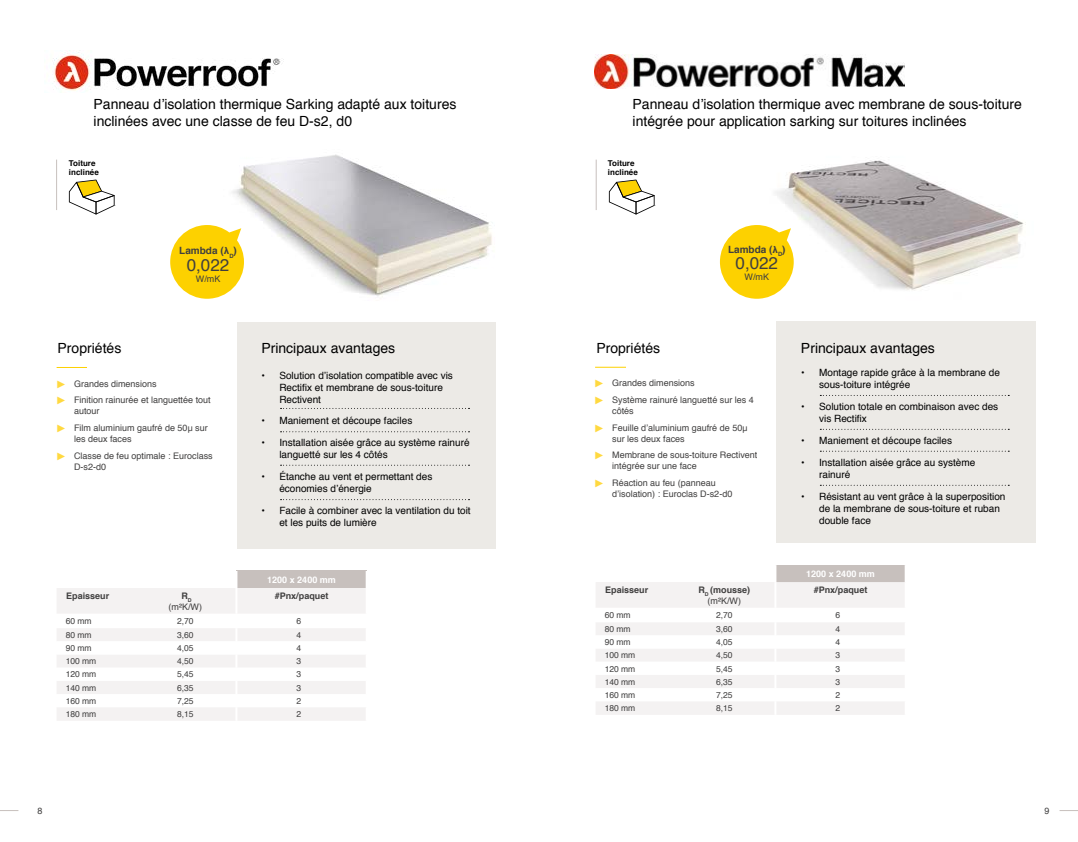
<style>
.page{position:relative;width:1078px;height:842px;background:#fff}
.page>*{position:absolute;margin:0;border:0;box-sizing:border-box;transform-origin:0 0}
.t1{font:700 26px "Helvetica";color:#ffd940}
.t2{font:17px "Helvetica";color:#403f3f}
.t3{font:14px/17px "Helvetica";color:#000}
.t4{font:10px/12px "Helvetica";color:#000}
.t5{font:700 10px "Helvetica";color:#403f3f}
.t6{font:9px/11px "Helvetica";color:#403f3f}
.t7{font:700 9px/11px "Helvetica";color:#403f3f;text-align:center}
.t8{font:700 9px "Helvetica";color:#fff}
.t9{font:8.5px "Helvetica";color:#403f3f}
.t10{font:700 8px/9px "Helvetica";color:#000}
.s1{font-family:"Helvetica Neue"}
.s2{font-weight:700}
.s3{font-weight:400}
</style>
<div class="page">
<svg style="left:1059px;top:810px;width:18px;height:1px"></svg>
<svg style="left:0;top:810px;width:18px;height:1px"></svg>
<div style="left:775px;top:322px;width:260px;height:221px;background:#eceae6"></div>
<div style="left:238px;top:322px;width:258px;height:227px;background:#eceae6"></div>
<hr style="left:56px;top:160px;width:1px;height:50px;background:#c7c0bd">
<hr style="left:595px;top:160px;width:1px;height:50px;background:#c7c0bd">
<div style="left:236px;top:571px;width:130px;height:17px;background:#c7c0bd"></div>
<div style="left:57px;top:588px;width:308px;height:25px;background:#f4f2f2"></div>
<svg style="left:236px;top:571px;width:1px;height:17px"></svg>
<svg style="left:365px;top:571px;width:1px;height:17px"></svg>
<hr style="left:235px;top:588px;width:2px;height:26px;background:#fff">
<svg style="left:57px;top:628px;width:308px;height:93px"></svg>
<div style="left:775px;top:565px;width:130px;height:17px;background:#c7c0bd"></div>
<div style="left:596px;top:582px;width:308px;height:25px;background:#f4f2f2"></div>
<svg style="left:775px;top:565px;width:1px;height:17px"></svg>
<svg style="left:904px;top:565px;width:1px;height:17px"></svg>
<hr style="left:774px;top:582px;width:2px;height:26px;background:#fff">
<svg style="left:596px;top:623px;width:308px;height:92px"></svg>
<svg style="left:69px;top:180px;width:46px;height:34px"></svg>
<svg style="left:280px;top:408px;width:189px;height:1px"></svg>
<svg style="left:280px;top:431px;width:189px;height:1px"></svg>
<svg style="left:820px;top:395px;width:189px;height:1px"></svg>
<svg style="left:280px;top:465px;width:189px;height:1px"></svg>
<svg style="left:280px;top:499px;width:189px;height:1px"></svg>
<svg style="left:820px;top:429px;width:189px;height:1px"></svg>
<svg style="left:820px;top:451px;width:189px;height:1px"></svg>
<svg style="left:820px;top:485px;width:189px;height:1px"></svg>
<hr style="left:57px;top:367px;width:30px;height:1px;background:#fdd100">
<hr style="left:595px;top:367px;width:31px;height:1px;background:#fdd100">
<svg style="left:608px;top:180px;width:46px;height:34px"></svg>
<img style="left:232px;top:154px;width:260px;height:143px">
<img style="left:775px;top:160px;width:251px;height:130px">
<img style="left:51px;top:50px;width:233px;height:41px">
<img style="left:594px;top:55px;width:310px;height:34px">
<svg style="left:170px;top:225px;width:74px;height:74px"></svg>
<svg style="left:719px;top:225px;width:74px;height:74px"></svg>
<h3 class="t3" style="left:94px;top:96px;width:364px">Panneau d’isolation thermique Sarking adapté aux toitures inclinées avec une classe de feu D-s2, d0</h3>
<h3 class="t3" style="left:632px;top:96px;width:391px">Panneau d’isolation thermique avec membrane de sous-toiture intégrée pour application sarking sur toitures inclinées</h3>
<p class="t10" style="left:69px;top:158px;width:31px">Toiture inclinée</p>
<p class="t10" style="left:608px;top:158px;width:31px">Toiture inclinée</p>
<p class="t5" style="left:179px;top:243px;width:59px">Lambda (λ<sub>D</sub>)</p>
<h2 class="t2" style="left:187px;top:252px;width:44px">0,022</h2>
<p class="t6" style="left:196px;top:274px;width:26px">W/mK</p>
<p class="t5" style="left:727px;top:241px;width:59px">Lambda (λ<sub>D</sub>)</p>
<h2 class="t2" style="left:735px;top:250px;width:44px">0,022</h2>
<p class="t6" style="left:744px;top:272px;width:26px">W/mK</p>
<h3 class="t3" style="left:58px;top:340px;width:65px">Propriétés</h3>
<h3 class="t3" style="left:596px;top:340px;width:65px">Propriétés</h3>
<h1 class="t1" style="left:51px;top:363px;width:19px">‣</h1>
<p class="t6" style="left:74px;top:378px;width:84px">Grandes dimensions</p>
<h1 class="t1" style="left:51px;top:380px;width:19px">‣</h1>
<p class="t6" style="left:74px;top:395px;width:138px">Finition rainurée et languettée tout autour</p>
<h1 class="t1" style="left:51px;top:408px;width:19px">‣</h1>
<p class="t6" style="left:74px;top:422px;width:135px">Film aluminium gaufré de 50<span class="s1">µ</span> sur les deux faces</p>
<h1 class="t1" style="left:51px;top:435px;width:19px">‣</h1>
<p class="t6" style="left:74px;top:450px;width:140px">Classe de feu optimale : Euroclass<br>D-s2-d0</p>
<h3 class="t3" style="left:261px;top:340px;width:135px">Principaux avantages</h3>
<h3 class="t3" style="left:800px;top:340px;width:135px">Principaux avantages</h3>
<p class="t4" style="left:819px;top:367px;width:182px;text-indent:-18px">• Montage rapide grâce à la membrane de sous-toiture intégrée</p>
<p class="t4" style="left:819px;top:401px;width:180px;text-indent:-18px">• Solution totale en combinaison avec des vis Rectifix</p>
<p class="t4" style="left:801px;top:435px;width:152px">• Maniement et découpe faciles</p>
<p class="t4" style="left:819px;top:457px;width:158px;text-indent:-18px">• Installation aisée grâce au système rainuré</p>
<p class="t4" style="left:819px;top:491px;width:188px;text-indent:-18px">• Résistant au vent grâce à la superposition de la membrane de sous-toiture et ruban double face</p>
<p class="t4" style="left:279px;top:369px;width:175px;text-indent:-18px">• Solution d’isolation compatible avec vis<br>Rectifix et membrane de sous-toiture<br>Rectivent</p>
<p class="t4" style="left:261px;top:415px;width:152px">• Maniement et découpe faciles</p>
<p class="t4" style="left:279px;top:437px;width:192px;text-indent:-18px">• Installation aisée grâce au système rainuré languetté sur les 4 côtés</p>
<p class="t4" style="left:279px;top:471px;width:154px;text-indent:-18px">• Étanche au vent et permettant des économies d’énergie</p>
<p class="t4" style="left:279px;top:505px;width:193px;text-indent:-18px">• Facile à combiner avec la ventilation du toit et les puits de lumière</p>
<h1 class="t1" style="left:589px;top:363px;width:19px">‣</h1>
<p class="t6" style="left:612px;top:378px;width:84px">Grandes dimensions</p>
<h1 class="t1" style="left:589px;top:380px;width:19px">‣</h1>
<p class="t6" style="left:612px;top:395px;width:143px">Système rainuré languetté sur les 4 côtés</p>
<h1 class="t1" style="left:589px;top:407px;width:19px">‣</h1>
<p class="t6" style="left:612px;top:422px;width:137px">Feuille d’aluminium gaufré de 50<span class="s1">µ </span>sur les deux faces</p>
<h1 class="t1" style="left:589px;top:435px;width:19px">‣</h1>
<p class="t6" style="left:612px;top:450px;width:147px">Membrane de sous-toiture Rectivent intégrée sur une face</p>
<h1 class="t1" style="left:589px;top:463px;width:19px">‣</h1>
<p class="t6" style="left:612px;top:478px;width:122px">Réaction au feu (panneau d’isolation) : Euroclas D-s2-d0</p>
<p class="t8" style="left:267px;top:572px;width:70px">1200 x 2400 mm</p>
<p class="t7" style="left:66px;top:590px;width:45px">Epaisseur</p>
<p class="t6" style="left:168px;top:590px;width:35px;text-align:center"><span class="s2">R</span><sub>D </sub>(m²K/W)</p>
<p class="t7" style="left:275px;top:590px;width:55px">#Pnx/paquet</p>
<p class="t9" style="left:66px;top:614px;width:27px">60 mm</p>
<p class="t9" style="left:177px;top:614px;width:18px">2,70</p>
<p class="t9" style="left:296px;top:614px;width:6px">6</p>
<p class="t9" style="left:66px;top:628px;width:27px">80 mm</p>
<p class="t9" style="left:177px;top:628px;width:18px">3,60</p>
<p class="t9" style="left:296px;top:628px;width:6px">4</p>
<p class="t9" style="left:66px;top:641px;width:27px">90 mm</p>
<p class="t9" style="left:177px;top:641px;width:18px">4,05</p>
<p class="t9" style="left:296px;top:641px;width:6px">4</p>
<p class="t9" style="left:66px;top:655px;width:32px">100 mm</p>
<p class="t9" style="left:177px;top:655px;width:18px">4,50</p>
<p class="t9" style="left:296px;top:655px;width:6px">3</p>
<p class="t9" style="left:66px;top:668px;width:32px">120 mm</p>
<p class="t9" style="left:177px;top:668px;width:18px">5,45</p>
<p class="t9" style="left:296px;top:668px;width:6px">3</p>
<p class="t9" style="left:66px;top:681px;width:32px">140 mm</p>
<p class="t9" style="left:177px;top:681px;width:18px">6,35</p>
<p class="t9" style="left:296px;top:681px;width:6px">3</p>
<p class="t9" style="left:66px;top:694px;width:32px">160 mm</p>
<p class="t9" style="left:177px;top:694px;width:18px">7,25</p>
<p class="t9" style="left:296px;top:694px;width:6px">2</p>
<p class="t9" style="left:66px;top:707px;width:32px">180 mm</p>
<p class="t9" style="left:177px;top:707px;width:18px">8,15</p>
<p class="t9" style="left:296px;top:707px;width:6px">2</p>
<p class="t8" style="left:806px;top:566px;width:70px">1200 x 2400 mm</p>
<p class="t7" style="left:605px;top:584px;width:45px">Epaisseur</p>
<p class="t7" style="left:698px;top:584px;width:53px">R<sub>D</sub> (mousse) <span class="s3">(m²K/W)</span></p>
<p class="t7" style="left:813px;top:584px;width:55px">#Pnx/paquet</p>
<p class="t9" style="left:604px;top:608px;width:27px">60 mm</p>
<p class="t9" style="left:715px;top:608px;width:18px">2,70</p>
<p class="t9" style="left:835px;top:608px;width:6px">6</p>
<p class="t9" style="left:604px;top:622px;width:27px">80 mm</p>
<p class="t9" style="left:715px;top:622px;width:18px">3,60</p>
<p class="t9" style="left:835px;top:622px;width:6px">4</p>
<p class="t9" style="left:604px;top:636px;width:27px">90 mm</p>
<p class="t9" style="left:715px;top:636px;width:18px">4,05</p>
<p class="t9" style="left:835px;top:636px;width:6px">4</p>
<p class="t9" style="left:604px;top:649px;width:32px">100 mm</p>
<p class="t9" style="left:715px;top:649px;width:18px">4,50</p>
<p class="t9" style="left:835px;top:649px;width:6px">3</p>
<p class="t9" style="left:604px;top:662px;width:32px">120 mm</p>
<p class="t9" style="left:715px;top:662px;width:18px">5,45</p>
<p class="t9" style="left:835px;top:662px;width:6px">3</p>
<p class="t9" style="left:604px;top:675px;width:32px">140 mm</p>
<p class="t9" style="left:715px;top:675px;width:18px">6,35</p>
<p class="t9" style="left:835px;top:675px;width:6px">3</p>
<p class="t9" style="left:604px;top:688px;width:32px">160 mm</p>
<p class="t9" style="left:715px;top:688px;width:18px">7,25</p>
<p class="t9" style="left:835px;top:688px;width:6px">2</p>
<p class="t9" style="left:604px;top:701px;width:32px">180 mm</p>
<p class="t9" style="left:715px;top:701px;width:18px">8,15</p>
<p class="t9" style="left:835px;top:701px;width:6px">2</p>
<p class="t6" style="left:38px;top:805px;width:7px">8</p>
<p class="t6" style="left:1044px;top:805px;width:7px">9</p>
</div>
